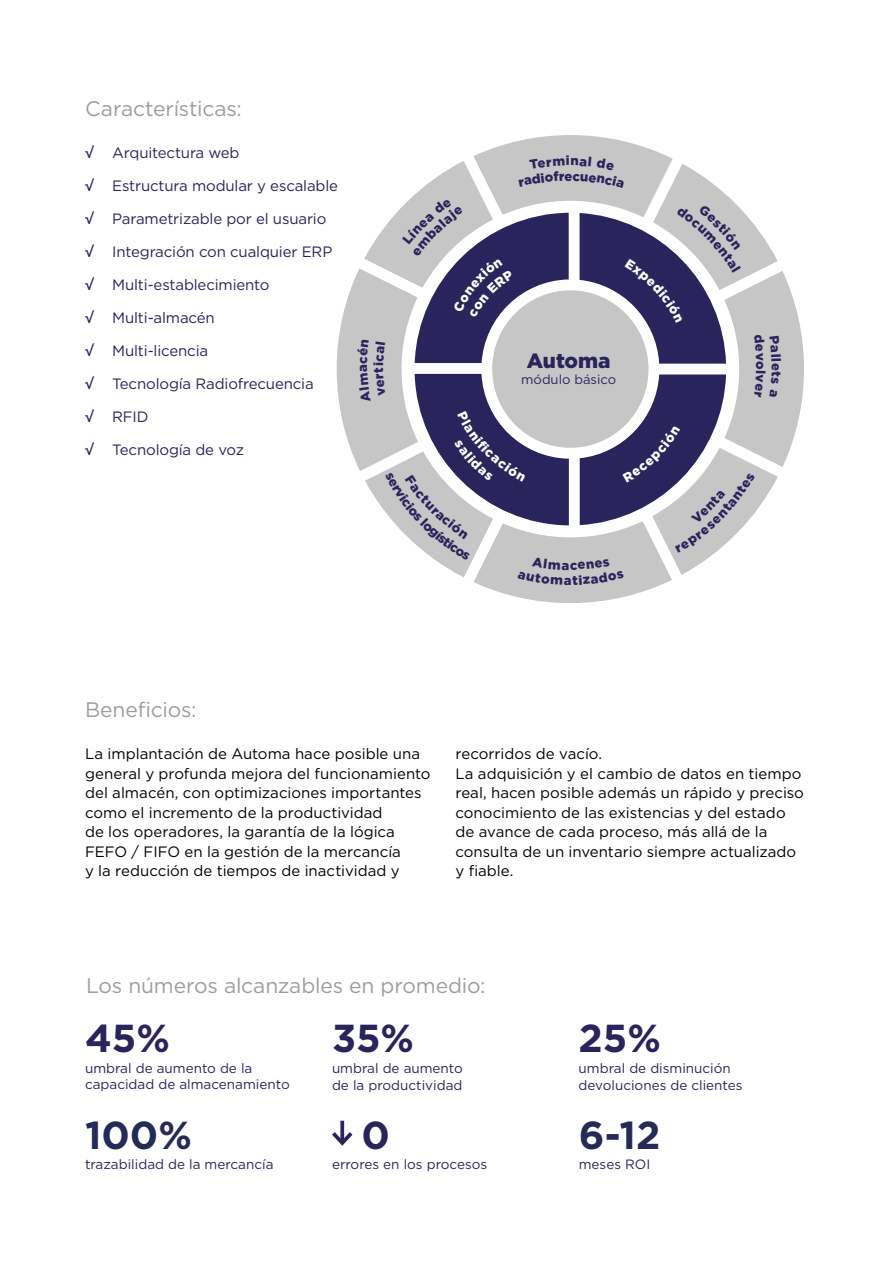
<style>
.page{position:relative;width:893px;height:1263px;background:#fff}
.page>*{position:absolute;margin:0;border:0;box-sizing:border-box;transform-origin:0 0}
.t1{font:700 39px "Gotham";color:#2a245c}
.t2{font:700 39px "Gotham";color:#232b56}
.t3{font:21px "Gotham";letter-spacing:-.01em;color:#9d9d9c}
.t4{font:900 20.7px "Gotham";color:#2a245c}
.t5{font:15px/19.5px "Gotham";color:#000}
.t6{font:15px "Gotham";letter-spacing:-.01em;color:#2a245c}
.t7{font:600 15px "Open Sans";color:#2a245c}
.t8{font:13.5px/16.2px "Gotham";color:#2a245c}
.t9{font:13.05px "Gotham";color:#2a245c}
.t10{font:900 13.05px "Gotham";color:#2a245c}
</style>
<div class="page">
<svg style="left:340px;top:1121px;width:4px;height:10px"></svg>
<svg style="left:332px;top:1131px;width:21px;height:15px"></svg>
<svg style="left:337px;top:135px;width:467px;height:468px"></svg>
<h2 class="t3" style="left:85px;top:95px;width:158px">Características:</h2>
<p class="t7" style="left:85px;top:142px;width:10px">√</p>
<p class="t6" style="left:112px;top:143px;width:129px">Arquitectura web</p>
<p class="t7" style="left:85px;top:175px;width:10px">√</p>
<p class="t6" style="left:112px;top:176px;width:227px">Estructura modular y escalable</p>
<p class="t7" style="left:85px;top:208px;width:10px">√</p>
<p class="t6" style="left:112px;top:209px;width:216px">Parametrizable por el usuario</p>
<p class="t7" style="left:85px;top:241px;width:10px">√</p>
<p class="t6" style="left:112px;top:242px;width:222px">Integración con cualquier ERP</p>
<p class="t7" style="left:85px;top:274px;width:10px">√</p>
<p class="t6" style="left:112px;top:275px;width:159px">Multi-establecimiento</p>
<p class="t7" style="left:85px;top:307px;width:10px">√</p>
<p class="t6" style="left:112px;top:308px;width:104px">Multi-almacén</p>
<p class="t7" style="left:85px;top:340px;width:10px">√</p>
<p class="t6" style="left:112px;top:341px;width:97px">Multi-licencia</p>
<p class="t7" style="left:85px;top:373px;width:10px">√</p>
<p class="t6" style="left:112px;top:374px;width:203px">Tecnología Radiofrecuencia</p>
<p class="t7" style="left:85px;top:406px;width:10px">√</p>
<p class="t6" style="left:112px;top:407px;width:38px">RFID</p>
<p class="t7" style="left:85px;top:439px;width:10px">√</p>
<p class="t6" style="left:112px;top:440px;width:133px">Tecnología de voz</p>
<h2 class="t3" style="left:85px;top:696px;width:113px">Beneficios:</h2>
<p class="t10" style="left:565px;top:167px;width:10px">e</p>
<h3 class="t4" style="left:527px;top:346px;width:85px">Automa</h3>
<p class="t9" style="left:521px;top:371px;width:96px">módulo básico</p>
<p class="t10" style="left:564px;top:571px;width:9px">a</p>
<p class="t10" style="left:770px;top:361px;width:10px;rotate:90deg">o</p>
<p class="t10" style="left:785px;top:363px;width:9px;rotate:90deg">e</p>
<p class="t5" style="left:85px;top:744px;width:347px">La implantación de Automa hace posible una general y profunda mejora del funcionamiento del almacén, con optimizaciones importantes como el incremento de la productividad<br>de los operadores, la garantía de la lógica FEFO / FIFO en la gestión de la mercancía<br>y la reducción de tiempos de inactividad y</p>
<p class="t5" style="left:455px;top:744px;width:350px">recorridos de vacío.<br>La adquisición y el cambio de datos en tiempo real, hacen posible además un rápido y preciso conocimiento de las existencias y del estado de avance de cada proceso, más allá de la consulta de un inventario siempre actualizado y fiable.</p>
<h2 class="t3" style="left:86px;top:972px;width:401px">Los números alcanzables en promedio:</h2>
<h1 class="t1" style="left:85px;top:1012px;width:86px">45%</h1>
<h1 class="t1" style="left:332px;top:1012px;width:84px">35%</h1>
<h1 class="t1" style="left:579px;top:1012px;width:84px">25%</h1>
<p class="t8" style="left:579px;top:1060px;width:165px">umbral de disminución devoluciones de clientes</p>
<p class="t8" style="left:85px;top:1059px;width:206px">umbral de aumento de la capacidad de almacenamiento</p>
<p class="t8" style="left:332px;top:1060px;width:132px">umbral de aumento de la productividad</p>
<h1 class="t2" style="left:85px;top:1109px;width:108px">100%</h1>
<h1 class="t2" style="left:579px;top:1109px;width:83px">6-12</h1>
<p class="t8" style="left:85px;top:1155px;width:190px">trazabilidad de la mercancía</p>
<p class="t8" style="left:332px;top:1155px;width:157px">errores en los procesos</p>
<h1 class="t1" style="left:361px;top:1109px;width:30px">0</h1>
<p class="t8" style="left:579px;top:1155px;width:73px">meses ROI</p>
</div>
